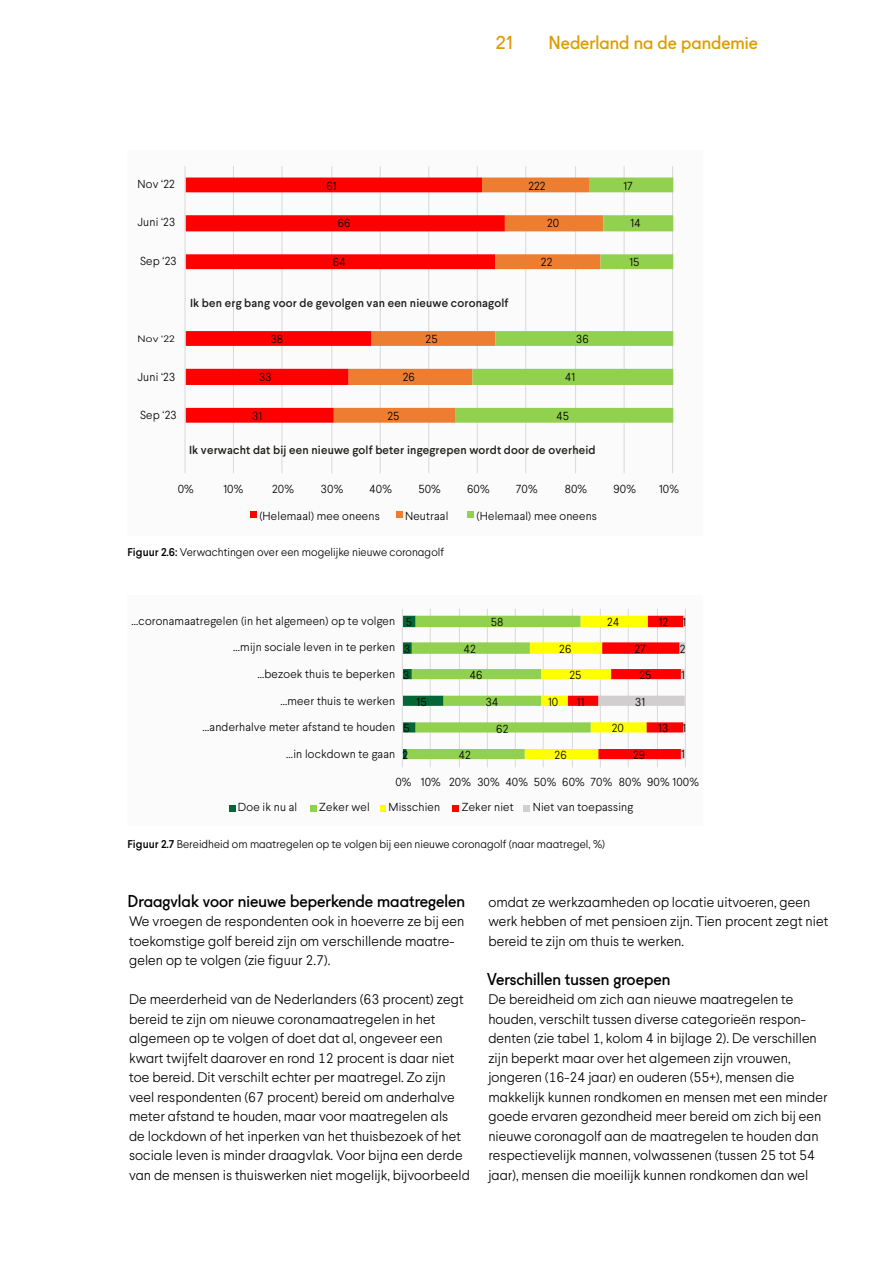
<style>
.page{position:relative;width:893px;height:1263px;background:#fff}
.page>*{position:absolute;margin:0;border:0;box-sizing:border-box;transform-origin:0 0}
.t1{font:18px "Fugue";color:#dd9d00}
.subkopje_Fugue{font:16.5px "Fugue";color:#000}
.plat_larsseit{font:300 13.8px/19.5px "Larsseit";color:#000}
.t2{font:300 11.7px/25.5px "Larsseit";letter-spacing:.015em;color:#000}
.t3{font:500 11.7px "Larsseit";letter-spacing:.015em;color:#1d1d1b}
.figuren{font:300 11.25px "Larsseit";color:#000}
.t4{font:300 9.3px "Larsseit";color:#000;scale:1.26 1}
.s1{font-weight:500}
</style>
<div class="page">
<div style="left:128px;top:150px;width:575px;height:386px;background:#fbfbfb"></div>
<hr style="left:233px;top:166px;width:1px;height:307px;background:#d9d9d9">
<hr style="left:282px;top:166px;width:1px;height:307px;background:#d9d9d9">
<hr style="left:332px;top:166px;width:1px;height:307px;background:#d9d9d9">
<hr style="left:380px;top:166px;width:1px;height:307px;background:#d9d9d9">
<hr style="left:428px;top:166px;width:1px;height:307px;background:#d9d9d9">
<hr style="left:477px;top:166px;width:1px;height:307px;background:#d9d9d9">
<hr style="left:525px;top:166px;width:1px;height:307px;background:#d9d9d9">
<hr style="left:575px;top:166px;width:1px;height:307px;background:#d9d9d9">
<hr style="left:624px;top:166px;width:1px;height:307px;background:#d9d9d9">
<hr style="left:672px;top:166px;width:1px;height:307px;background:#d9d9d9">
<svg style="left:186px;top:178px;width:148px;height:245px"></svg>
<svg style="left:334px;top:178px;width:121px;height:245px"></svg>
<svg style="left:455px;top:178px;width:218px;height:245px"></svg>
<hr style="left:185px;top:166px;width:1px;height:307px;background:#d9d9d9">
<div style="left:250px;top:512px;width:7px;height:6px;background:#f00"></div>
<svg style="left:396px;top:512px;width:6px;height:6px"></svg>
<div style="left:467px;top:512px;width:7px;height:6px;background:#92d050"></div>
<div style="left:180px;top:288px;width:521px;height:34px;background:#fff"></div>
<div style="left:179px;top:435px;width:500px;height:32px;background:#fff"></div>
<div style="left:128px;top:595px;width:575px;height:230px;background:#fbfbfb"></div>
<hr style="left:430px;top:609px;width:1px;height:158px;background:#d9d9d9">
<hr style="left:459px;top:609px;width:1px;height:158px;background:#d9d9d9">
<hr style="left:487px;top:609px;width:1px;height:158px;background:#d9d9d9">
<hr style="left:515px;top:609px;width:1px;height:158px;background:#d9d9d9">
<hr style="left:543px;top:609px;width:1px;height:158px;background:#d9d9d9">
<hr style="left:572px;top:609px;width:1px;height:158px;background:#d9d9d9">
<hr style="left:600px;top:609px;width:1px;height:158px;background:#d9d9d9">
<hr style="left:628px;top:609px;width:1px;height:158px;background:#d9d9d9">
<hr style="left:657px;top:609px;width:1px;height:158px;background:#d9d9d9">
<hr style="left:685px;top:609px;width:1px;height:158px;background:#d9d9d9">
<svg style="left:403px;top:616px;width:282px;height:143px"></svg>
<hr style="left:402px;top:609px;width:1px;height:158px;background:#d9d9d9">
<svg style="left:229px;top:805px;width:6px;height:6px"></svg>
<div style="left:310px;top:805px;width:7px;height:6px;background:#92d050"></div>
<svg style="left:380px;top:805px;width:5px;height:6px"></svg>
<div style="left:452px;top:805px;width:7px;height:6px;background:#f00"></div>
<div style="left:523px;top:805px;width:7px;height:6px;background:#d0cece"></div>
<h1 class="t1" style="left:496px;top:28px;width:20px">21</h1>
<h1 class="t1" style="left:549px;top:28px;width:211px">Nederland na de pandemie</h1>
<p class="t2" style="left:138px;top:171px;width:39px">Nov ‘22</p>
<p class="t2" style="left:137px;top:209px;width:39px">Juni ‘23</p>
<p class="t2" style="left:140px;top:248px;width:38px">Sep ‘23</p>
<p class="t4" style="left:138px;top:333px;width:31px">Nov ‘22</p>
<p class="t2" style="left:137px;top:364px;width:39px">Juni ‘23</p>
<p class="t2" style="left:140px;top:402px;width:38px">Sep ‘23</p>
<p class="t2" style="left:326px;top:173px;width:12px">61</p>
<p class="t2" style="left:528px;top:173px;width:19px">222</p>
<p class="t2" style="left:338px;top:210px;width:14px">66</p>
<p class="t2" style="left:333px;top:249px;width:14px">64</p>
<p class="t2" style="left:547px;top:210px;width:14px">20</p>
<p class="t2" style="left:541px;top:249px;width:13px">22</p>
<p class="t3" style="left:190px;top:295px;width:320px">Ik ben erg bang voor de gevolgen van een nieuwe coronagolf</p>
<p class="t2" style="left:271px;top:326px;width:14px">38</p>
<p class="t2" style="left:426px;top:326px;width:13px">25</p>
<p class="t2" style="left:576px;top:326px;width:14px">36</p>
<p class="t2" style="left:259px;top:364px;width:14px">33</p>
<p class="t2" style="left:252px;top:403px;width:11px">31</p>
<p class="t2" style="left:403px;top:364px;width:14px">26</p>
<p class="t2" style="left:387px;top:403px;width:13px">25</p>
<p class="t2" style="left:565px;top:364px;width:11px">41</p>
<p class="t2" style="left:557px;top:403px;width:14px">45</p>
<p class="t3" style="left:189px;top:442px;width:408px">Ik verwacht dat bij een nieuwe golf beter ingegrepen wordt door de overheid</p>
<p class="t2" style="left:623px;top:173px;width:11px">17</p>
<p class="t2" style="left:631px;top:210px;width:11px">14</p>
<p class="t2" style="left:629px;top:249px;width:12px">15</p>
<p class="t2" style="left:178px;top:476px;width:18px">0%</p>
<p class="t2" style="left:223px;top:476px;width:21px">10%</p>
<p class="t2" style="left:272px;top:476px;width:23px">20%</p>
<p class="t2" style="left:321px;top:476px;width:24px">30%</p>
<p class="t2" style="left:370px;top:476px;width:24px">40%</p>
<p class="t2" style="left:418px;top:476px;width:24px">50%</p>
<p class="t2" style="left:467px;top:476px;width:24px">60%</p>
<p class="t2" style="left:516px;top:476px;width:23px">70%</p>
<p class="t2" style="left:565px;top:476px;width:24px">80%</p>
<p class="t2" style="left:613px;top:476px;width:24px">90%</p>
<p class="t2" style="left:659px;top:476px;width:21px">10%</p>
<p class="t2" style="left:259px;top:503px;width:122px">(Helemaal) mee oneens</p>
<p class="t2" style="left:405px;top:503px;width:45px">Neutraal</p>
<p class="t2" style="left:477px;top:503px;width:122px">(Helemaal) mee oneens</p>
<p class="figuren" style="left:128px;top:545px;width:318px"><span class="s1">Figuur 2.6:</span> Verwachtingen over een mogelijke nieuwe coronagolf</p>
<p class="t2" style="left:131px;top:608px;width:265px">...coronamaatregelen (in het algemeen) op te volgen</p>
<p class="t2" style="left:233px;top:634px;width:164px">...mijn sociale leven in te perken</p>
<p class="t2" style="left:257px;top:661px;width:139px">...bezoek thuis te beperken</p>
<p class="t2" style="left:280px;top:688px;width:116px">...meer thuis te werken</p>
<p class="t2" style="left:202px;top:714px;width:194px">...anderhalve meter afstand te houden</p>
<p class="t2" style="left:286px;top:741px;width:111px">...in lockdown te gaan</p>
<p class="t2" style="left:659px;top:609px;width:11px">12</p>
<p class="t2" style="left:607px;top:609px;width:13px">24</p>
<p class="t2" style="left:491px;top:609px;width:14px">58</p>
<p class="t2" style="left:406px;top:609px;width:8px">5</p>
<p class="t2" style="left:403px;top:636px;width:9px">3<br>3</p>
<p class="t2" style="left:682px;top:609px;width:5px">1</p>
<p class="t2" style="left:680px;top:636px;width:7px">2</p>
<p class="t2" style="left:681px;top:662px;width:5px">1</p>
<p class="t2" style="left:634px;top:635px;width:13px">27</p>
<p class="t2" style="left:639px;top:662px;width:13px">25</p>
<p class="t2" style="left:559px;top:636px;width:14px">26</p>
<p class="t2" style="left:569px;top:662px;width:13px">25</p>
<p class="t2" style="left:464px;top:636px;width:13px">42</p>
<p class="t2" style="left:470px;top:662px;width:14px">46</p>
<p class="t2" style="left:635px;top:689px;width:11px">31</p>
<p class="t2" style="left:548px;top:689px;width:12px">10</p>
<p class="t2" style="left:486px;top:689px;width:14px">34</p>
<p class="t2" style="left:496px;top:715px;width:14px">62</p>
<p class="t2" style="left:577px;top:689px;width:9px">11</p>
<p class="t2" style="left:416px;top:689px;width:12px">15</p>
<p class="t2" style="left:682px;top:715px;width:5px">1</p>
<p class="t2" style="left:681px;top:741px;width:5px">1</p>
<p class="t2" style="left:395px;top:769px;width:305px">0% 10% 20% 30% 40% 50% 60% 70% 80% 90% 100%</p>
<p class="t2" style="left:403px;top:715px;width:8px">5</p>
<p class="t2" style="left:402px;top:742px;width:7px">2</p>
<p class="t2" style="left:658px;top:715px;width:11px">13</p>
<p class="t2" style="left:612px;top:715px;width:14px">20</p>
<p class="t2" style="left:633px;top:742px;width:14px">29</p>
<p class="t2" style="left:555px;top:742px;width:14px">26</p>
<p class="t2" style="left:459px;top:742px;width:13px">42</p>
<p class="t2" style="left:238px;top:794px;width:61px">Doe ik nu al</p>
<p class="t2" style="left:319px;top:794px;width:52px">Zeker wel</p>
<p class="t2" style="left:388px;top:794px;width:53px">Misschien</p>
<p class="t2" style="left:462px;top:794px;width:53px">Zeker niet</p>
<p class="t2" style="left:533px;top:794px;width:102px">Niet van toepassing</p>
<p class="figuren" style="left:128px;top:837px;width:479px"><span class="s1">Figuur 2.7</span> Bereidheid om maatregelen op te volgen bij een nieuwe coronagolf (naar maatregel, %)</p>
<p class="subkopje_Fugue" style="left:128px;top:888px;width:339px">Draagvlak voor nieuwe beperkende maatregelen</p>
<p class="plat_larsseit" style="left:129px;top:912px;width:337px">We vroegen de respondenten ook in hoeverre ze bij een toekomstige golf bereid zijn om verschillende maatre&shy;gelen op te volgen (zie figuur 2.7).</p>
<p class="plat_larsseit" style="left:129px;top:990px;width:342px">De meerderheid van de Nederlanders (63 procent) zegt bereid te zijn om nieuwe coronamaatregelen in het algemeen op te volgen of doet dat al, ongeveer een kwart twijfelt daarover en rond 12 procent is daar niet toe bereid. Dit verschilt echter per maatregel. Zo zijn veel respondenten (67 procent) bereid om anderhalve meter afstand te houden, maar voor maatregelen als<br>de lockdown of het inperken van het thuisbezoek of het sociale leven is minder draagvlak. Voor bijna een derde van de mensen is thuiswerken niet mogelijk, bijvoorbeeld</p>
<p class="plat_larsseit" style="left:488px;top:892px;width:341px">omdat ze werkzaamheden op locatie uitvoeren, geen werk hebben of met pensioen zijn. Tien procent zegt niet bereid te zijn om thuis te werken.</p>
<p class="subkopje_Fugue" style="left:487px;top:966px;width:185px">Verschillen tussen groepen</p>
<p class="plat_larsseit" style="left:488px;top:990px;width:341px">De bereidheid om zich aan nieuwe maatregelen te houden, verschilt tussen diverse categorieën respon&shy;denten (zie tabel 1, kolom 4 in bijlage 2). De verschillen zijn beperkt maar over het algemeen zijn vrouwen, jongeren (16-24 jaar) en ouderen (55+), mensen die makkelijk kunnen rondkomen en mensen met een minder goede ervaren gezondheid meer bereid om zich bij een nieuwe coronagolf aan de maatregelen te houden dan respectievelijk mannen, volwassenen (tussen 25 tot 54 jaar), mensen die moeilijk kunnen rondkomen dan wel</p>
</div>
